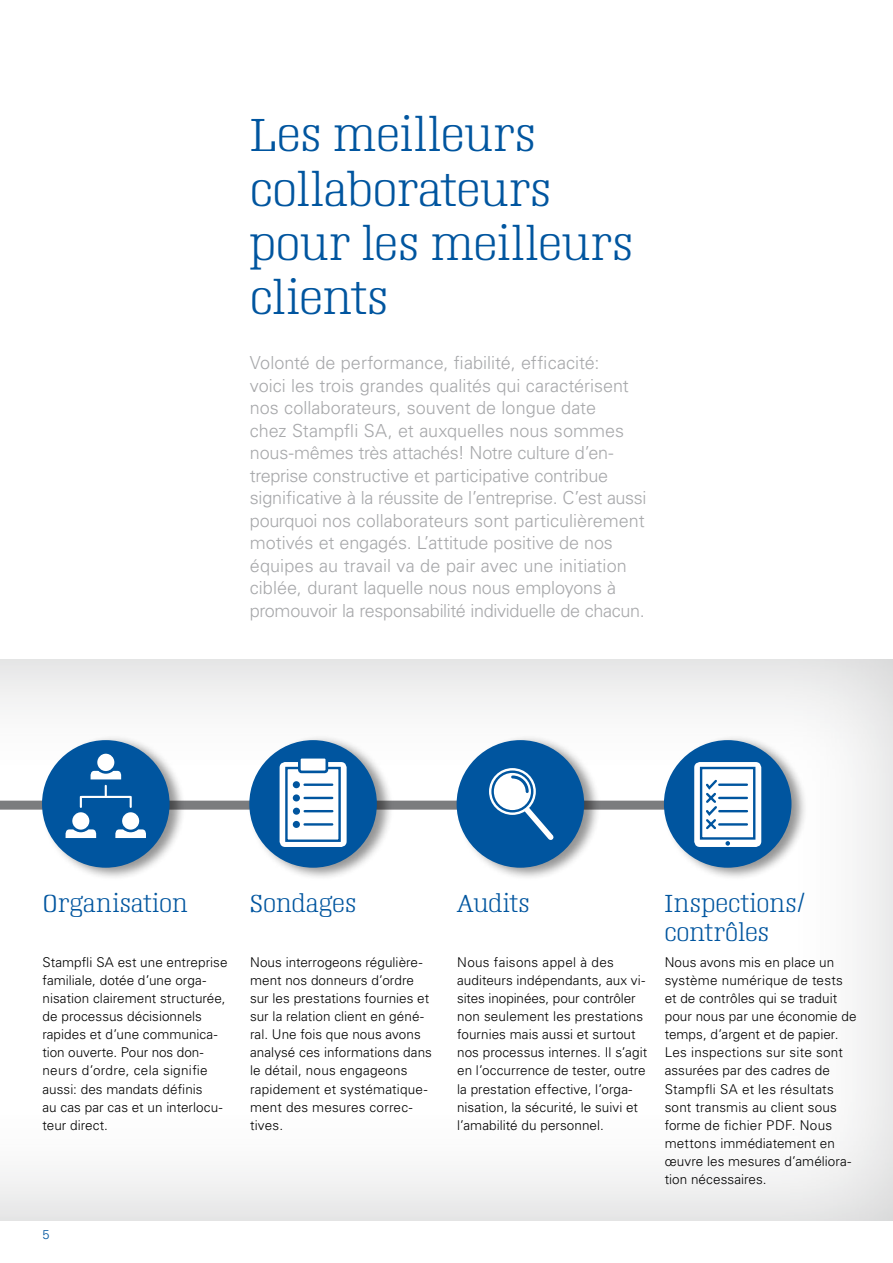
<style>
.page{position:relative;width:893px;height:1263px;background:#fff}
.page>*{position:absolute;margin:0;border:0;box-sizing:border-box;transform-origin:0 0}
.t1{font:300 45px/54.3px "Napoleon";letter-spacing:.01em;color:#00559f}
.t2{font:300 24px/28.5px "Napoleon";letter-spacing:.015em;color:#00559f}
.t3{font:300 18px/22.5px "Univers";letter-spacing:-.005em;color:#a7a8aa}
.t4{font:300 13.5px/18.1px "Univers";letter-spacing:.005em;color:#000}
.t5{font:300 12.75px "Univers";color:#00559f}
</style>
<div class="page">
<div style="left:0;top:656px;width:893px;height:565px;background:#77787a;opacity:.4"></div>
<div style="left:0;top:801px;width:761px;height:9px;background:#7b7c7e"></div>
<div style="left:41px;top:735px;width:145px;height:146px;background:#000;opacity:.42"></div>
<div style="left:42px;top:740px;width:128px;height:128px;background:#00559f;border-radius:50%"></div>
<svg style="left:105px;top:786px;width:2px;height:10px"></svg>
<hr style="left:81px;top:796px;width:49px;height:2px;background:#fff">
<svg style="left:80px;top:797px;width:2px;height:10px"></svg>
<svg style="left:130px;top:797px;width:2px;height:10px"></svg>
<svg style="left:65px;top:829px;width:31px;height:9px"></svg>
<div style="left:71px;top:811px;width:20px;height:20px;background:#fff;border-radius:50%"></div>
<div style="left:70px;top:810px;width:22px;height:22px;border:3px solid #00559f;border-radius:50%"></div>
<svg style="left:115px;top:829px;width:31px;height:9px"></svg>
<div style="left:121px;top:811px;width:20px;height:20px;background:#fff;border-radius:50%"></div>
<div style="left:119px;top:810px;width:23px;height:22px;border:3px solid #00559f;border-radius:50%"></div>
<svg style="left:90px;top:771px;width:31px;height:8px"></svg>
<div style="left:96px;top:752px;width:20px;height:20px;background:#fff;border-radius:50%"></div>
<div style="left:95px;top:751px;width:22px;height:23px;border:3px solid #00559f;border-radius:50%"></div>
<div style="left:248px;top:735px;width:146px;height:146px;background:#000;opacity:.42"></div>
<div style="left:249px;top:740px;width:128px;height:128px;background:#00559f;border-radius:50%"></div>
<div style="left:280px;top:762px;width:67px;height:85px;background:#fff;border-radius:6px"></div>
<div style="left:285px;top:767px;width:56px;height:75px;background:#fff;border:2px solid #00559f"></div>
<div style="left:299px;top:757px;width:28px;height:15px;background:#fff;border-radius:2px"></div>
<div style="left:298px;top:756px;width:30px;height:17px;border:3px solid #00559f;border-radius:2px"></div>
<div style="left:293px;top:781px;width:7px;height:7px;background:#00559f;border-radius:50%"></div>
<div style="left:293px;top:794px;width:7px;height:7px;background:#00559f;border-radius:50%"></div>
<div style="left:293px;top:808px;width:7px;height:7px;background:#00559f;border-radius:50%"></div>
<div style="left:293px;top:821px;width:7px;height:7px;background:#00559f;border-radius:50%"></div>
<hr style="left:305px;top:783px;width:27px;height:3px;background:#00559f">
<hr style="left:305px;top:797px;width:27px;height:2px;background:#00559f">
<hr style="left:305px;top:810px;width:27px;height:2px;background:#00559f">
<hr style="left:305px;top:823px;width:27px;height:3px;background:#00559f">
<div style="left:455px;top:735px;width:146px;height:146px;background:#000;opacity:.42"></div>
<div style="left:457px;top:740px;width:127px;height:128px;background:#00559f;border-radius:50%"></div>
<svg style="left:521px;top:802px;width:33px;height:38px"></svg>
<svg style="left:490px;top:769px;width:45px;height:45px"></svg>
<div style="left:489px;top:768px;width:47px;height:47px;border:2px solid #fff;border-radius:50%"></div>
<div style="left:494px;top:773px;width:37px;height:37px;background:#fff;border-radius:50%"></div>
<svg style="left:511px;top:774px;width:19px;height:19px"></svg>
<div style="left:663px;top:735px;width:145px;height:146px;background:#000;opacity:.42"></div>
<div style="left:664px;top:740px;width:127px;height:128px;background:#00559f;border-radius:50%"></div>
<svg style="left:694px;top:762px;width:67px;height:85px;background:#f2f6fa"></svg>
<div style="left:700px;top:767px;width:55px;height:73px;background:#fff;border:2px solid #00559f"></div>
<hr style="left:719px;top:783px;width:28px;height:3px;background:#00559f">
<hr style="left:719px;top:797px;width:28px;height:2px;background:#00559f">
<hr style="left:719px;top:810px;width:28px;height:2px;background:#00559f">
<hr style="left:719px;top:823px;width:28px;height:3px;background:#00559f">
<svg style="left:706px;top:779px;width:13px;height:51px"></svg>
<svg style="left:725px;top:841px;width:5px;height:5px"></svg>
<h1 class="t1" style="left:250px;top:108px;width:384px">Les meilleurs collaborateurs pour les meilleurs clients</h1>
<p class="t3" style="left:250px;top:351px;width:398px">Volonté de performance, fiabilité, efficacité:<br>voici les trois grandes qualités qui caractérisent nos collaborateurs, souvent de longue date<br>chez Stampfli SA, et auxquelles nous sommes nous-mêmes très attachés! Notre culture d’en&shy;treprise constructive et participative contribue significative à la réussite de l’entreprise. C’est aussi pourquoi nos collaborateurs sont particulièrement motivés et engagés. L’attitude positive de nos équipes au travail va de pair avec une initiation ciblée, durant laquelle nous nous employons à promouvoir la responsabilité individuelle de chacun.</p>
<h2 class="t2" style="left:43px;top:889px;width:146px">Organisation</h2>
<h2 class="t2" style="left:250px;top:889px;width:108px">Sondages</h2>
<h2 class="t2" style="left:457px;top:889px;width:74px">Audits</h2>
<h2 class="t2" style="left:664px;top:889px;width:143px">Inspections/ contrôles</h2>
<p class="t4" style="left:43px;top:952px;width:187px">Stampfli SA est une entreprise familiale, dotée d’une orga&shy;nisation clairement structurée, de processus décisionnels rapides et d’une communica&shy;tion ouverte. Pour nos don&shy;neurs d’ordre, cela signifie aussi: des mandats définis<br>au cas par cas et un interlocu&shy;teur direct.</p>
<p class="t4" style="left:250px;top:952px;width:183px">Nous interrogeons régulière&shy;ment nos donneurs d’ordre sur les prestations fournies et sur la relation client en géné&shy;ral. Une fois que nous avons analysé ces informations dans le détail, nous engageons rapidement et systématique&shy;ment des mesures correc&shy;tives.</p>
<p class="t4" style="left:457px;top:952px;width:192px">Nous faisons appel à des auditeurs indépendants, aux vi-- sites inopinées, pour contrôler non seulement les prestations fournies mais aussi et surtout nos processus internes. Il s’agit en l’occurrence de tester, outre la prestation effective, l’orga&shy;nisation, la sécurité, le suivi et l’amabilité du personnel.</p>
<p class="t4" style="left:665px;top:952px;width:194px">Nous avons mis en place un système numérique de tests et de contrôles qui se traduit pour nous par une économie de temps, d’argent et de papier.<br>Les inspections sur site sont assurées par des cadres de<br>Stampfli SA et les résultats sont transmis au client sous forme de fichier PDF. Nous mettons immédiatement en œuvre les mesures d’améliora&shy;tion nécessaires.</p>
<p class="t5" style="left:43px;top:1226px;width:9px">5</p>
</div>
